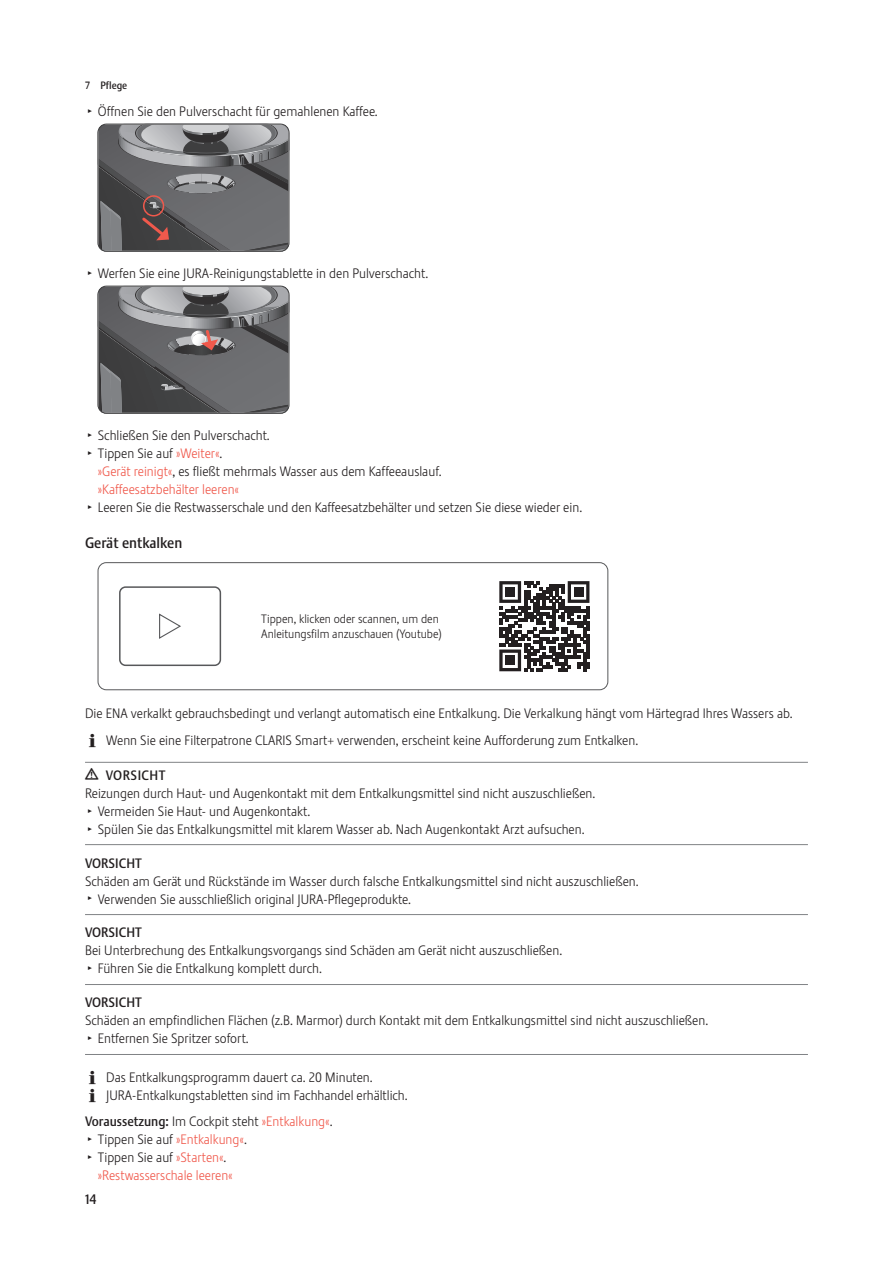
<style>
.page{position:relative;width:893px;height:1263px;background:#fff}
.page>*{position:absolute;margin:0;border:0;box-sizing:border-box;transform-origin:0 0}
.Unterkapitel_Ueberschrift{font:15px "Stalemate Pro 2 J Medium";color:#231f20}
.Para{font:13.5px "Stalemate Pro 2 J Light";color:#231f20}
.Aufforderung{font:13.5px "Stalemate Pro 2 J Light";color:#231f20}
.Massnahme_Letzte{font:13.5px "Stalemate Pro 2 J Light";color:#231f20}
.Resultat{font:13.5px "Stalemate Pro 2 J Light";color:#231f20}
.Resultat-2{font:13.5px "Stalemate Pro 2 J Light";color:#f0594c}
.Voraussetzung{font:13.5px "Stalemate Pro 2 J Light";color:#231f20}
.Massnahme{font:13.5px "Stalemate Pro 2 J Light";color:#231f20}
.Gefahrenbeschreibung_Folge{font:13.5px "Stalemate Pro 2 J Medium";color:#231f20}
.Achtung{font:13.5px "Stalemate Pro 2 J Medium";letter-spacing:.03em;color:#231f20}
.t1{font:12px/15px "Stalemate Pro 2 J Light";color:#231f20}
.t2{font:10.5px "Stalemate Pro 2 J Medium";color:#231f20}
.s1{font-family:"Jura Pict 2006";font-size:10.5px}
.s2{color:#f0594c}
.s3{font-family:"Jura Pict 2006"}
.s4{font-family:"Jura Pict 2006";font-size:12px}
.s5{font-family:"Stalemate Pro 2 J Medium"}
</style>
<div class="page">
<hr style="left:85px;top:762px;width:723px;height:1px;background:#808285">
<hr style="left:85px;top:844px;width:723px;height:1px;background:#808285">
<hr style="left:85px;top:914px;width:723px;height:1px;background:#808285">
<hr style="left:85px;top:984px;width:723px;height:1px;background:#808285">
<hr style="left:85px;top:1054px;width:723px;height:1px;background:#808285">
<svg style="left:98px;top:124px;width:191px;height:127px;background:#6f6f71"></svg>
<div style="left:143px;top:195px;width:21px;height:21px;border:2px solid #f0594c;border-radius:50%"></div>
<div style="left:98px;top:124px;width:191px;height:127px;border:1px solid #3e3e3f;border-radius:8px"></div>
<svg style="left:98px;top:286px;width:191px;height:127px;background:#6e6e70"></svg>
<div style="left:98px;top:286px;width:191px;height:127px;border:1px solid #3e3e3f;border-radius:8px"></div>
<svg style="left:98px;top:563px;width:510px;height:127px"></svg>
<svg style="left:499px;top:581px;width:90px;height:90px"></svg>
<div style="left:506px;top:587px;width:9px;height:10px;background:#231f20"></div>
<div style="left:574px;top:587px;width:9px;height:10px;background:#231f20"></div>
<div style="left:506px;top:656px;width:9px;height:9px;background:#231f20"></div>
<div style="left:98px;top:562px;width:510px;height:128px;border:1px solid #57585a;border-radius:8px"></div>
<p class="t2" style="left:85px;top:79px;width:44px">7 Pflege</p>
<p class="Aufforderung" style="left:88px;top:104px;width:291px"><span class="s1">T</span> Öffnen Sie den Pulverschacht für gemahlenen Kaffee.</p>
<p class="Aufforderung" style="left:88px;top:266px;width:342px"><span class="s1">T</span> Werfen Sie eine JURA-Reinigungstablette in den Pulverschacht.</p>
<p class="Aufforderung" style="left:88px;top:428px;width:183px"><span class="s1">T</span> Schließen Sie den Pulverschacht.</p>
<p class="Aufforderung" style="left:88px;top:446px;width:136px"><span class="s1">T</span> Tippen Sie auf <span class="s2">»Weiter«</span>.</p>
<p class="Resultat" style="left:98px;top:464px;width:345px"><span class="s2">»Gerät reinigt«</span>, es fließt mehrmals Wasser aus dem Kaffeeauslauf.</p>
<p class="Resultat-2" style="left:98px;top:482px;width:143px">»Kaffeesatzbehälter leeren«</p>
<p class="Aufforderung" style="left:88px;top:500px;width:496px"><span class="s1">T</span> Leeren Sie die Restwasserschale und den Kaffeesatzbehälter und setzen Sie diese wieder ein.</p>
<p class="Unterkapitel_Ueberschrift" style="left:85px;top:533px;width:99px">Gerät entkalken</p>
<p class="t1" style="left:261px;top:611px;width:182px">Tippen, klicken oder scannen, um den<br>Anleitungsfilm anzuschauen (Youtube)</p>
<p class="Para" style="left:85px;top:705px;width:709px">Die ENA verkalkt gebrauchsbedingt und verlangt automatisch eine Entkalkung. Die Verkalkung hängt vom Härtegrad Ihres Wassers ab.</p>
<p class="Para" style="left:89px;top:732px;width:550px"><span class="s3">E</span> Wenn Sie eine Filterpatrone CLARIS Smart+ verwenden, erscheint keine Aufforderung zum Entkalken.</p>
<p class="Achtung" style="left:85px;top:767px;width:82px"><span class="s4">J</span> VORSICHT</p>
<p class="Para" style="left:85px;top:785px;width:512px">Reizungen durch Haut- und Augenkontakt mit dem Entkalkungsmittel sind nicht auszuschließen.</p>
<p class="Massnahme" style="left:88px;top:803px;width:224px"><span class="s1">T</span> Vermeiden Sie Haut- und Augenkontakt.</p>
<p class="Massnahme_Letzte" style="left:88px;top:821px;width:498px"><span class="s1">T</span> Spülen Sie das Entkalkungsmittel mit klarem Wasser ab. Nach Augenkontakt Arzt aufsuchen.</p>
<p class="Gefahrenbeschreibung_Folge" style="left:85px;top:855px;width:58px">VORSICHT</p>
<p class="Para" style="left:85px;top:873px;width:555px">Schäden am Gerät und Rückstände im Wasser durch falsche Entkalkungsmittel sind nicht auszuschließen.</p>
<p class="Massnahme_Letzte" style="left:88px;top:891px;width:324px"><span class="s1">T</span> Verwenden Sie ausschließlich original JURA-Pflegeprodukte.</p>
<p class="Gefahrenbeschreibung_Folge" style="left:85px;top:924px;width:58px">VORSICHT</p>
<p class="Para" style="left:85px;top:943px;width:479px">Bei Unterbrechung des Entkalkungsvorgangs sind Schäden am Gerät nicht auszuschließen.</p>
<p class="Massnahme_Letzte" style="left:88px;top:961px;width:235px"><span class="s1">T</span> Führen Sie die Entkalkung komplett durch.</p>
<p class="Gefahrenbeschreibung_Folge" style="left:85px;top:994px;width:58px">VORSICHT</p>
<p class="Para" style="left:85px;top:1013px;width:625px">Schäden an empfindlichen Flächen (z.B. Marmor) durch Kontakt mit dem Entkalkungsmittel sind nicht auszuschließen.</p>
<p class="Massnahme_Letzte" style="left:88px;top:1031px;width:162px"><span class="s1">T</span> Entfernen Sie Spritzer sofort.</p>
<p class="Para" style="left:89px;top:1069px;width:285px"><span class="s3">E</span> Das Entkalkungsprogramm dauert ca. 20 Minuten.</p>
<p class="Para" style="left:89px;top:1087px;width:320px"><span class="s3">E</span> JURA-Entkalkungstabletten sind im Fachhandel erhältlich.</p>
<p class="Voraussetzung" style="left:85px;top:1113px;width:249px"><span class="s5">Voraussetzung:</span> Im Cockpit steht <span class="s2">»Entkalkung«</span>.</p>
<p class="Aufforderung" style="left:88px;top:1131px;width:160px"><span class="s1">T</span> Tippen Sie auf <span class="s2">»Entkalkung«</span>.</p>
<p class="Aufforderung" style="left:88px;top:1149px;width:140px"><span class="s1">T</span> Tippen Sie auf <span class="s2">»Starten«</span>.</p>
<p class="Resultat-2" style="left:98px;top:1167px;width:136px">»Restwasserschale leeren«</p>
<p class="Achtung" style="left:85px;top:1191px;width:13px">14</p>
</div>
